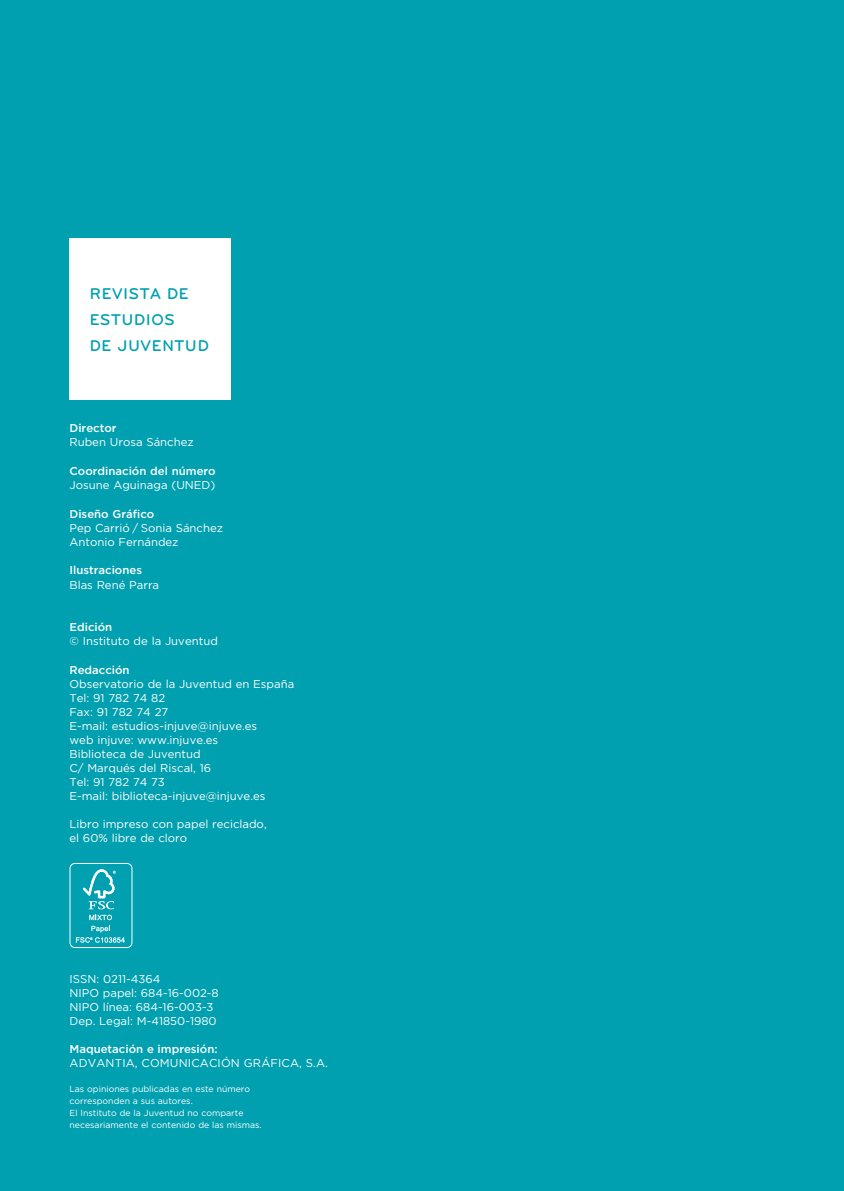
<style>
.page{position:relative;width:844px;height:1191px;background:#fff}
.page>*{position:absolute;margin:0;border:0;box-sizing:border-box;transform-origin:0 0}
.t1{font:500 16.1px/26.2px "Bryant";letter-spacing:.025em;color:#00a0b0}
.t2{font:11.38px/14px "Gotham";color:#fff}
.t3{font:500 11.38px/14px "Gotham";color:#fff}
.t4{font:8.75px/12.2px "Gotham";color:#fff}
.s1{font-weight:500}
.s2{font-weight:400}
</style>
<div class="page">
<div style="left:0;top:0;width:843px;height:1191px;background:#00a0b0"></div>
<div style="left:69px;top:238px;width:162px;height:161px;background:#fff"></div>
<svg style="left:69px;top:863px;width:63px;height:85px"></svg>
<p class="t1" style="left:89px;top:280px;width:121px">REVISTA DE<br>ESTUDIOS<br>DE JUVENTUD</p>
<p class="t2" style="left:69px;top:420px;width:126px"><span class="s1">Director<br></span>Ruben U rosa Sánchez</p>
<p class="t3" style="left:69px;top:463px;width:148px">Coordinación del número<br><span class="s2">Josune Aguinaga (UNED</span></p>
<p class="t2" style="left:210px;top:477px;width:6px">)</p>
<p class="t2" style="left:69px;top:506px;width:155px"><span class="s1">Diseño Gráfico<br></span>Pep Carrió / Sonia Sánchez<br>Antonio Fernández</p>
<p class="t3" style="left:69px;top:563px;width:91px">Ilustraciones<br><span class="s2">Blas René Parra</span></p>
<p class="t2" style="left:69px;top:620px;width:150px"><span class="s1">Edición<br></span>© I nstituto de la Juventud</p>
<p class="t2" style="left:69px;top:663px;width:226px"><span class="s1">Redacción<br></span>Observatorio de la Juventud en España<br>Tel: 91 782 74 82<br>Fax: 91 782 74 27<br>E-mail: estudios-injuve@injuve.es<br>web injuve: www.injuve.es<br>Biblioteca de Juventud<br>C/ Marqués del Riscal, 16<br>Tel: 91 782 74 73<br>E-mail: biblioteca-injuve@injuve.es</p>
<p class="t2" style="left:69px;top:817px;width:199px">Libro impreso con papel reciclado, el 60% libre de cloro</p>
<p class="t2" style="left:69px;top:972px;width:151px;text-indent:27px">: 0211-4364<br>NI PO papel: 684-16-002-8<br>NI PO línea: 684-16-003-3<br>Dep. Legal: M-41850-1980</p>
<p class="t3" style="left:69px;top:1041px;width:149px">Maquetación e impresión:<br><span class="s2">ADVANTIA</span></p>
<p class="t2" style="left:69px;top:972px;width:8px">ISSN</p>
<p class="t2" style="left:135px;top:1056px;width:43px">, COMUNI</p>
<p class="t2" style="left:191px;top:1056px;width:138px">CACI ÓN GRÁFI CA, S.A.</p>
<p class="t4" style="left:69px;top:1082px;width:194px">Las opiniones publicadas en este número corresponden a sus autores.<br>El I nstituto de la Juventud no comparte necesariamente el contenido de las mismas.</p>
</div>
